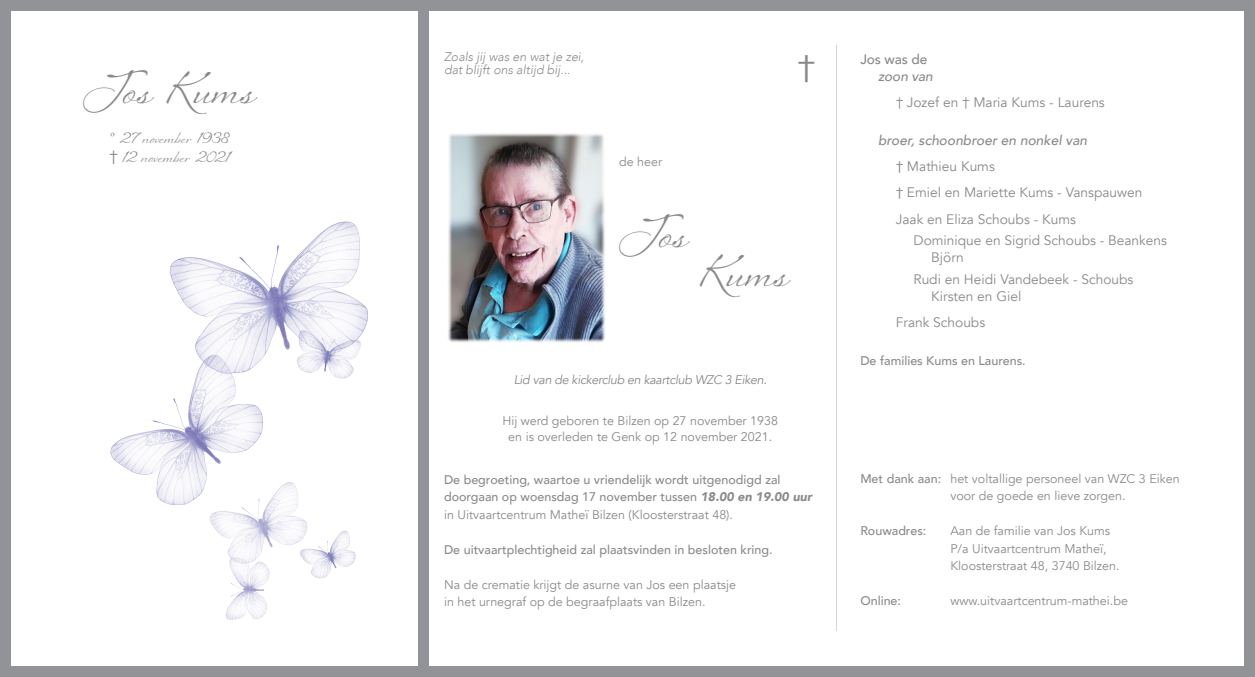
<style>
.page{position:relative;width:1255px;height:677px;background:#fff}
.page>*{position:absolute;margin:0;border:0;box-sizing:border-box;transform-origin:0 0}
.t1{font:43.75px "Sheila";letter-spacing:.015em;color:#8a898d}
.t2{font:32.5px "Avenir";color:#8a898d}
.t3{font:16.25px "Sheila";letter-spacing:.015em;color:#8a898d}
.t4{font:13.75px "Avenir";color:#8a898d}
.t5{font:italic 500 13.75px "Avenir";color:#8a898d}
.t6{font:500 13.75px "Avenir";letter-spacing:-.01em;color:#8a898d}
.t7{font:12.5px "Avenir";color:#8a898d}
.t8{font:500 12.5px "Avenir";color:#8a898d}
.t9{font:italic 300 12.5px "Avenir";color:#8a898d}
.t10{font:italic 12.5px "Avenir";letter-spacing:-.025em;color:#8a898d}
.s1{font-family:"Avenir"}
.s2{font-weight:900;font-style:italic}
.s3{font-style:inherit}
.s4{font-weight:500}
</style>
<div class="page">
<div style="left:0;top:0;width:1254px;height:11px;background:#919396"></div>
<div style="left:0;top:666px;width:1254px;height:11px;background:#919396"></div>
<div style="left:0;top:0;width:11px;height:677px;background:#919396"></div>
<div style="left:418px;top:0;width:11px;height:677px;background:#919396"></div>
<div style="left:1244px;top:5px;width:10px;height:672px;background:#919396"></div>
<hr style="left:836px;top:45px;width:1px;height:586px;background:#919396">
<img style="left:448px;top:133px;width:157px;height:209px">
<img style="left:110px;top:221px;width:258px;height:399px">
<p class="t1" style="left:83px;top:63px;width:174px">Jos Kums</p>
<p class="t3" style="left:110px;top:128px;width:120px">° 27 november 1938</p>
<p class="t3" style="left:109px;top:147px;width:123px"><span class="s1">†</span> 12 november 2021</p>
<p class="t9" style="left:444px;top:50px;width:142px">Zoals jij was en wat je zei,</p>
<p class="t9" style="left:444px;top:62px;width:128px">dat blijft ons altijd bij...</p>
<p class="t2" style="left:797px;top:40px;width:20px">†</p>
<p class="t7" style="left:619px;top:154px;width:45px">de heer</p>
<p class="t1" style="left:619px;top:206px;width:71px">Jo s</p>
<p class="t1" style="left:699px;top:245px;width:91px">Kums</p>
<p class="t10" style="left:513px;top:372px;width:255px">Lid van de kickerclub en kaartclub WZC 3 Eiken.</p>
<p class="t7" style="left:502px;top:413px;width:277px">Hij werd geboren te Bilzen op 27 november 1938</p>
<p class="t7" style="left:508px;top:429px;width:265px">en is overleden te Genk op 12 november 2021.</p>
<p class="t8" style="left:444px;top:468px;width:338px">De begroeting, waartoe u vriendelijk wordt uitgenodigd zal</p>
<p class="t8" style="left:444px;top:486px;width:369px">doorgaan op woensdag 17 november tussen <span class="s2">18.00 en 19.00 uur</span></p>
<p class="t7" style="left:444px;top:507px;width:290px">in Uitvaartcentrum Matheï Bilzen (Kloosterstraat 48).</p>
<p class="t8" style="left:444px;top:538px;width:330px">De uitvaartplechtigheid zal plaatsvinden in besloten kring.</p>
<p class="t7" style="left:444px;top:577px;width:293px">Na de crematie krijgt de asurne van Jos een plaatsje</p>
<p class="t7" style="left:444px;top:594px;width:263px">in het urnegraf op de begraafplaats van Bilzen.</p>
<p class="t6" style="left:860px;top:47px;width:69px">Jos was de</p>
<p class="t5" style="left:878px;top:68px;width:56px">zoon van</p>
<p class="t4" style="left:895px;top:94px;width:210px">† Jozef en † Maria Kums - Laurens</p>
<p class="t5" style="left:878px;top:132px;width:210px">broer, schoonbroer en nonkel van</p>
<p class="t4" style="left:895px;top:158px;width:101px"><span class="s3">†</span> Mathieu Kums</p>
<p class="t4" style="left:895px;top:184px;width:248px"><span class="s3">†</span> Emiel en Mariette Kums - Vanspauwen</p>
<p class="t4" style="left:895px;top:211px;width:182px">Jaak en Eliza Schoubs - Kums</p>
<p class="t4" style="left:913px;top:232px;width:255px">Dominique en Sigrid Schoubs - Beankens</p>
<p class="t4" style="left:931px;top:249px;width:34px">Björn</p>
<p class="t4" style="left:913px;top:271px;width:221px">Rudi en Heidi Vandebeek - Schoubs</p>
<p class="t4" style="left:931px;top:288px;width:92px">Kirsten en Giel</p>
<p class="t4" style="left:895px;top:314px;width:91px">Frank Schoubs</p>
<p class="t8" style="left:860px;top:350px;width:167px">De families Kums en Laurens.</p>
<p class="t7" style="left:860px;top:471px;width:321px"><span class="s4">Met dank aan:</span> het voltallige personeel van WZC 3 Eiken</p>
<p class="t7" style="left:950px;top:488px;width:177px">voor de goede en lieve zorgen.</p>
<p class="t8" style="left:860px;top:520px;width:67px">Rouwadres:</p>
<p class="t7" style="left:950px;top:523px;width:161px">Aan de familie van Jos Kums</p>
<p class="t7" style="left:950px;top:541px;width:158px">P/a Uitvaartcentrum Matheï,</p>
<p class="t7" style="left:950px;top:558px;width:171px">Kloosterstraat 48, 3740 Bilzen.</p>
<p class="t8" style="left:860px;top:590px;width:42px">Online:</p>
<p class="t7" style="left:950px;top:593px;width:179px">www.uitvaartcentrum-mathei.be</p>
</div>
